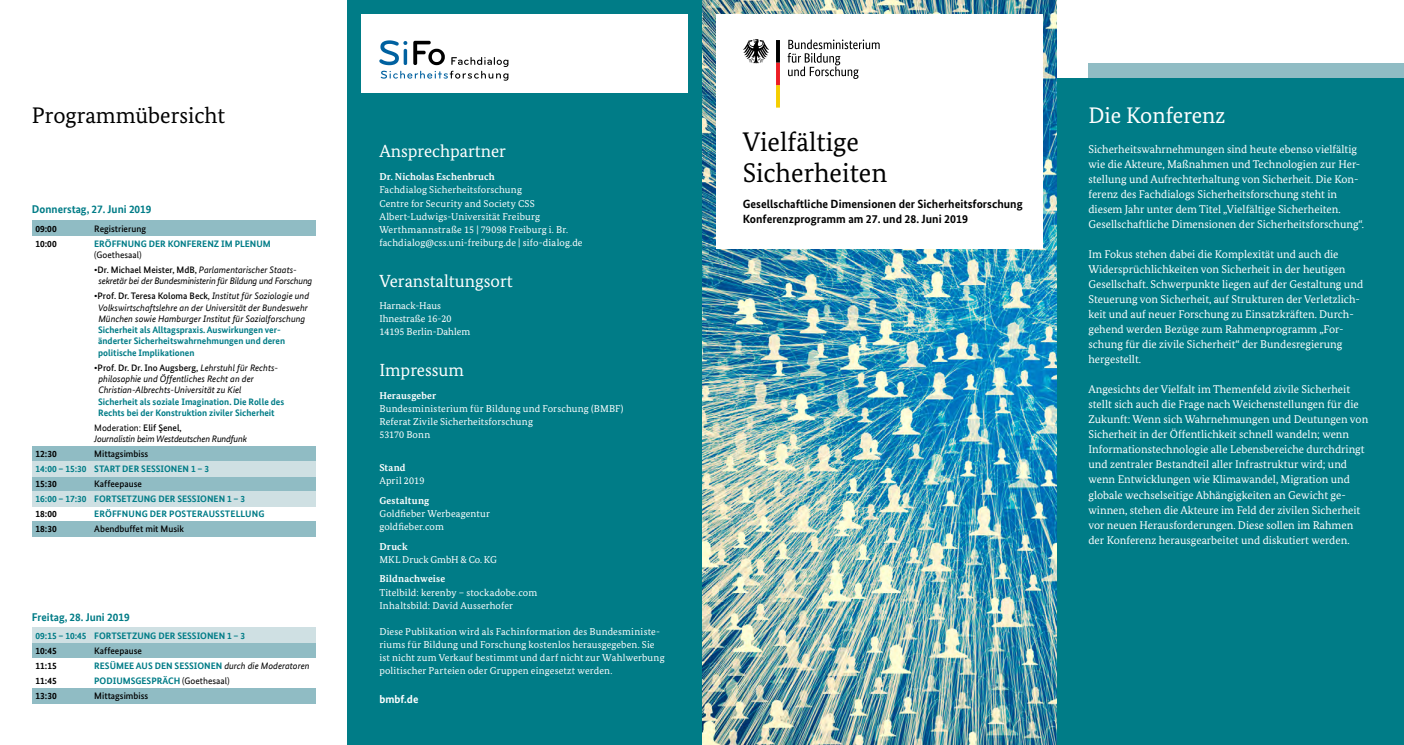
<style>
.page{position:relative;width:1404px;height:745px;background:#fff}
.page>*{position:absolute;margin:0;border:0;box-sizing:border-box;transform-origin:0 0}
.t1{font:26.88px/30.6px "Bundes Serif";color:#000}
.t2{font:22.5px "Bundes Serif";color:#000}
.t3{font:22.5px "Bundes Serif";color:#fff}
.t4{font:17.5px "Bundes Serif";color:#fff}
.t5{font:700 11.88px/15.6px "Bundes Sans";color:#000}
.t6{font:11.25px/15px "Bundes Serif";color:#fff}
.t7{font:700 11.25px "Bundes Sans Office";color:#007c87}
.t8{font:700 11.25px "Bundes Sans";color:#fff}
.t9{font:10px/13.1px "Bundes Serif";letter-spacing:.015em;color:#fff}
.t10{font:700 10px "Bundes Serif";letter-spacing:.015em;color:#fff}
.t11{font:700 9.38px/11.2px "Bundes Sans Office";color:#007c87}
.t12{font:500 9.38px "Bundes Sans";color:#000}
.t13{font:italic 9.38px/11.2px "Bundes Sans Office";color:#000}
.t14{font:italic 9.38px/11.2px "Bundes Sans Office";letter-spacing:-.02em;color:#000}
.t15{font:700 9.38px "Bundes Sans Office";color:#000}
.t16{font:9.38px "Bundes Sans Office";color:#000}
.s1{font-family:"Bundes Sans";font-weight:500;font-style:normal}
.s2{font-family:"Bundes Sans Office";font-weight:400;font-style:italic}
.s3{font-style:normal}
.s4{font-weight:400;font-style:italic;color:#000}
.s5{font-weight:400;color:#000}
</style>
<div class="page">
<div style="left:32px;top:220px;width:283px;height:15px;background:#90bcc4"></div>
<div style="left:32px;top:445px;width:283px;height:15px;background:#90bcc4"></div>
<div style="left:32px;top:476px;width:283px;height:15px;background:#90bcc4"></div>
<div style="left:32px;top:521px;width:283px;height:15px;background:#90bcc4"></div>
<div style="left:32px;top:641px;width:283px;height:15px;background:#90bcc4"></div>
<div style="left:32px;top:626px;width:283px;height:15px;background:#cfe0e3"></div>
<div style="left:32px;top:687px;width:283px;height:15px;background:#90bcc4"></div>
<div style="left:32px;top:460px;width:283px;height:16px;background:#cfe0e3"></div>
<div style="left:32px;top:491px;width:283px;height:15px;background:#cfe0e3"></div>
<div style="left:1088px;top:63px;width:315px;height:676px;background:#90bcc4"></div>
<div style="left:347px;top:0;width:355px;height:744px;background:#007c87"></div>
<div style="left:1056px;top:78px;width:347px;height:666px;background:#007c87"></div>
<img style="left:702px;top:0;width:354px;height:744px">
<div style="left:716px;top:14px;width:326px;height:234px;background:#fff"></div>
<div style="left:361px;top:14px;width:326px;height:79px;background:#fff"></div>
<svg style="left:787px;top:39px;width:92px;height:40px"></svg>
<svg style="left:743px;top:39px;width:26px;height:24px"></svg>
<svg style="left:776px;top:40px;width:4px;height:67px"></svg>
<svg style="left:379px;top:40px;width:129px;height:41px"></svg>
<h2 class="t2" style="left:32px;top:102px;width:195px">Programmübersicht</h2>
<p class="t7" style="left:32px;top:203px;width:121px">Donnerstag, 27. Juni 2019</p>
<p class="t15" style="left:35px;top:223px;width:23px">09:00</p>
<p class="t12" style="left:94px;top:223px;width:53px">Registrierung</p>
<p class="t15" style="left:35px;top:238px;width:23px">10:00</p>
<p class="t11" style="left:94px;top:238px;width:178px">ERÖFFNUNG DER KONFERENZ IM PLENUM</p>
<p class="t16" style="left:94px;top:249px;width:49px">(Goethesaal)</p>
<p class="t14" style="left:98px;top:264px;width:215px;text-indent:-4px"><span class="s1">•Dr. Michael Meister, MdB,</span> Parlamentarischer Staats&shy;sekretär bei der Bundesministerin für Bildung und Forschung</p>
<p class="t12" style="left:94px;top:290px;width:216px">•Prof. Dr. Teresa Koloma Beck<span class="s2">, Institut für Soziologie und</span></p>
<p class="t13" style="left:98px;top:302px;width:211px">Volkswirtschaftslehre an der Universität der Bundeswehr<br>München sowie Hamburger Institut für Sozialforschung</p>
<p class="t11" style="left:98px;top:324px;width:188px">Sicherheit als Alltagspraxis. Auswirkungen ver&shy;änderter Sicherheitswahrnehmungen und deren politische Implikationen</p>
<p class="t12" style="left:94px;top:361px;width:185px">•Prof. Dr. Dr. Ino Augsberg, <span class="s2">Lehrstuhl für Rechts-</span></p>
<p class="t13" style="left:98px;top:373px;width:157px">philosophie und Öffentliches Recht an der<br>Christian-Albrechts-Universität zu Kiel</p>
<p class="t11" style="left:98px;top:395px;width:187px">Sicherheit als soziale Imagination. Die Rolle des<br>Rechts bei der Konstruktion ziviler Sicherheit</p>
<p class="t14" style="left:94px;top:422px;width:154px"><span class="s3">Moderation:</span> <span class="s1">Elif Şenel,<br></span>Journalistin beim Westdeutschen Rundfunk</p>
<p class="t15" style="left:35px;top:448px;width:23px">12:30</p>
<p class="t12" style="left:94px;top:448px;width:55px">Mittagsimbiss</p>
<p class="t11" style="left:35px;top:463px;width:175px">14:00 – 15:30 START DER SESSIONEN 1 – 3</p>
<p class="t15" style="left:35px;top:478px;width:23px">15:30</p>
<p class="t12" style="left:94px;top:478px;width:49px">Kaffeepause</p>
<p class="t11" style="left:35px;top:493px;width:211px">16:00 – 17:30 FORTSETZUNG DER SESSIONEN 1 – 3</p>
<p class="t15" style="left:35px;top:508px;width:23px">18:00</p>
<p class="t11" style="left:94px;top:508px;width:172px">ERÖFFNUNG DER POSTERAUSSTELLUNG</p>
<p class="t15" style="left:35px;top:523px;width:23px">18:30</p>
<p class="t12" style="left:94px;top:523px;width:91px">Abendbuffet mit Musik</p>
<p class="t7" style="left:32px;top:610px;width:99px">Freitag, 28. Juni 2019</p>
<p class="t11" style="left:35px;top:629px;width:211px">09:15 – 10:45 FORTSETZUNG DER SESSIONEN 1 – 3</p>
<p class="t15" style="left:35px;top:644px;width:23px">10:45</p>
<p class="t12" style="left:94px;top:644px;width:49px">Kaffeepause</p>
<p class="t15" style="left:35px;top:659px;width:23px">11:15</p>
<p class="t11" style="left:94px;top:659px;width:217px">RESÜMEE AUS DEN SESSIONEN <span class="s4">durch die Moderatoren</span></p>
<p class="t15" style="left:35px;top:674px;width:23px">11:45</p>
<p class="t11" style="left:94px;top:674px;width:137px">PODIUMSGESPRÄCH <span class="s5">(Goethesaal)</span></p>
<p class="t15" style="left:35px;top:689px;width:23px">13:30</p>
<p class="t12" style="left:94px;top:689px;width:55px">Mittagsimbiss</p>
<h3 class="t4" style="left:379px;top:140px;width:128px">Ansprechpartner</h3>
<p class="t10" style="left:379px;top:171px;width:117px">Dr. Nicholas Eschenbruch</p>
<p class="t9" style="left:379px;top:183px;width:205px">Fachdialog Sicherheitsforschung<br>Centre for Security and Society CSS Albert-Ludwigs-Universität Freiburg Werthmannstraße 15 | 79098 Freiburg i. Br. fachdialog@css.uni-freiburg.de | sifo-dialog.de</p>
<h3 class="t4" style="left:379px;top:270px;width:135px">Veranstaltungsort</h3>
<p class="t9" style="left:379px;top:299px;width:92px">Harnack-Haus<br>Ihnestraße 16-20<br>14195 Berlin-Dahlem</p>
<h3 class="t4" style="left:379px;top:359px;width:86px">Impressum</h3>
<p class="t10" style="left:379px;top:389px;width:58px">Herausgeber</p>
<p class="t9" style="left:379px;top:401px;width:246px">Bundesministerium für Bildung und Forschung (BMBF)<br>Referat Zivile Sicherheitsforschung<br>53170 Bonn</p>
<p class="t10" style="left:379px;top:461px;width:28px">Stand</p>
<p class="t9" style="left:379px;top:473px;width:47px">April 2019</p>
<p class="t10" style="left:379px;top:493px;width:52px">Gestaltung</p>
<p class="t9" style="left:379px;top:506px;width:112px">Goldfieber Werbeagentur goldfieber.com</p>
<p class="t10" style="left:379px;top:539px;width:30px">Druck</p>
<p class="t9" style="left:379px;top:552px;width:119px">MKL Druck GmbH &amp; Co. KG</p>
<p class="t10" style="left:379px;top:572px;width:67px">Bildnachweise</p>
<p class="t9" style="left:379px;top:585px;width:159px">Titelbild: kerenby – stockadobe.com<br>Inhaltsbild: David Ausserhofer</p>
<p class="t9" style="left:379px;top:624px;width:287px">Diese Publikation wird als Fachinformation des Bundesministe&shy;riums für Bildung und Forschung kostenlos herausgegeben. Sie ist nicht zum Verkauf bestimmt und darf nicht zur Wahlwerbung politischer Parteien oder Gruppen eingesetzt werden.</p>
<p class="t8" style="left:379px;top:691px;width:41px">bmbf.de</p>
<h1 class="t1" style="left:742px;top:126px;width:146px">Vielfältige<br>Sicherheiten</h1>
<p class="t5" style="left:742px;top:196px;width:281px">Gesellschaftliche Dimensionen der Sicherheitsforschung<br>Konferenzprogramm am 27. und 28. Juni 2019</p>
<h2 class="t3" style="left:1088px;top:102px;width:138px">Die Konferenz</h2>
<p class="t6" style="left:1088px;top:141px;width:277px">Sicherheitswahrnehmungen sind heute ebenso vielfältig wie die Akteure, Maßnahmen und Technologien zur Her&shy;stellung und Aufrechterhaltung von Sicherheit. Die Kon&shy;ferenz des Fachdialogs Sicherheitsforschung steht in diesem Jahr unter dem Titel „Vielfältige Sicherheiten.<br>Gesellschaftliche Dimensionen der Sicherheitsforschung“.</p>
<p class="t6" style="left:1088px;top:246px;width:276px">Im Fokus stehen dabei die Komplexität und auch die Widersprüchlichkeiten von Sicherheit in der heutigen Gesellschaft. Schwerpunkte liegen auf der Gestaltung und Steuerung von Sicherheit, auf Strukturen der Verletzlich&shy;keit und auf neuer Forschung zu Einsatzkräften. Durch&shy;gehend werden Bezüge zum Rahmenprogramm „For&shy;schung für die zivile Sicherheit“ der Bundesregierung hergestellt.</p>
<p class="t6" style="left:1088px;top:381px;width:281px">Angesichts der Vielfalt im Themenfeld zivile Sicherheit stellt sich auch die Frage nach Weichenstellungen für die Zukunft: Wenn sich Wahrnehmungen und Deutungen von Sicherheit in der Öffentlichkeit schnell wandeln; wenn Informationstechnologie alle Lebensbereiche durchdringt und zentraler Bestandteil aller Infrastruktur wird; und wenn Entwicklungen wie Klimawandel, Migration und globale wechselseitige Abhängigkeiten an Gewicht ge&shy;winnen, stehen die Akteure im Feld der zivilen Sicherheit vor neuen Herausforderungen. Diese sollen im Rahmen der Konferenz herausgearbeitet und diskutiert werden.</p>
</div>
